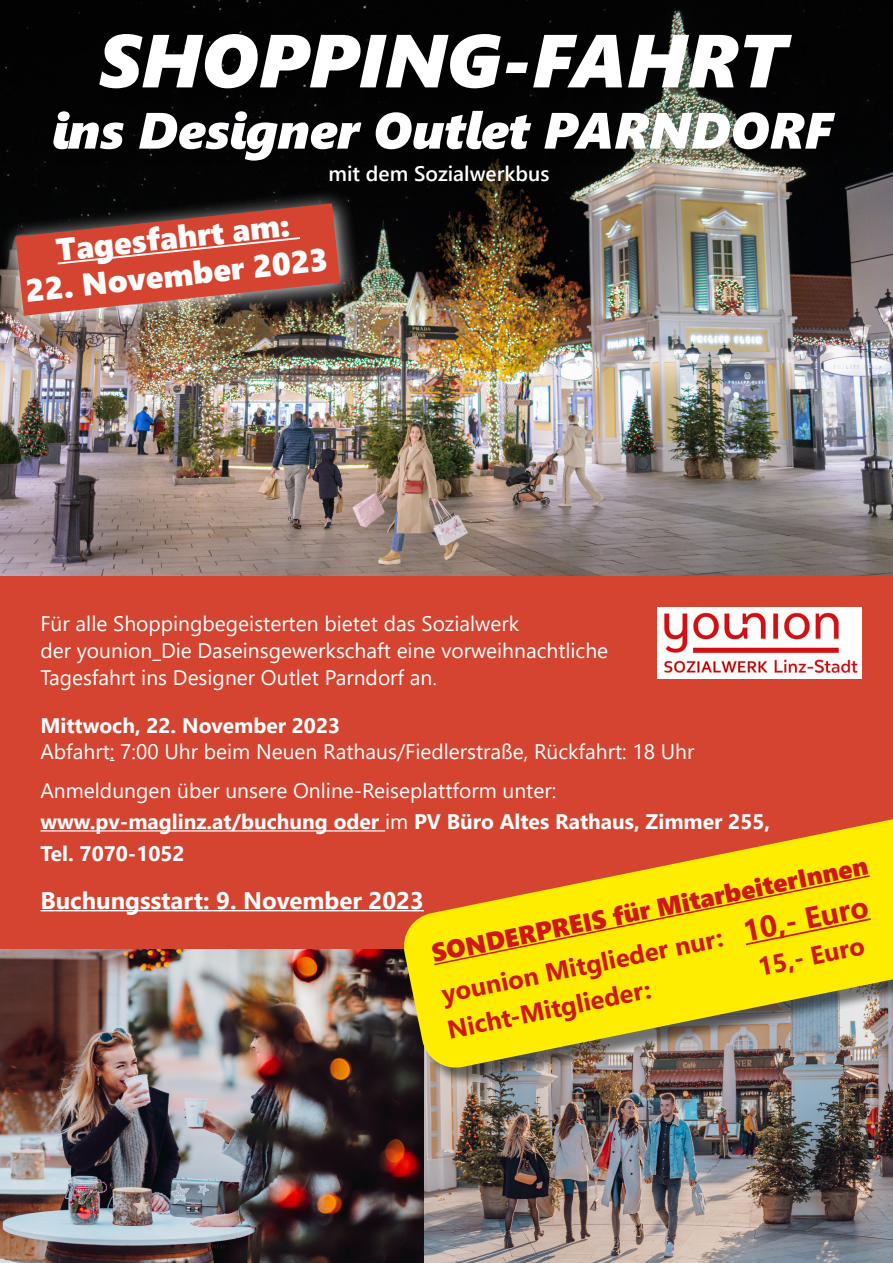
<style>
.page{position:relative;width:893px;height:1263px;background:#fff}
.page>*{position:absolute;margin:0;border:0;box-sizing:border-box;transform-origin:0 0}
.t1{font:italic 75px "Segoe UI Black";color:#fff}
.t2{font:italic 51px "Segoe UI Black";color:#fff}
.t3{font:31.5px "Segoe UI Black";color:#fff}
.t4{font:700 25.5px "Segoe UI";color:#cd1719}
.t5{font:25.5px "Segoe UI Black";color:#cd1719}
.t6{font:700 24px "Segoe UI";color:#fff}
.t7{font:21px "Segoe UI";color:#fff}
.t8{font:700 21px/31.5px "Segoe UI";color:#fff}
.t9{font:600 21px "Segoe UI";color:#fff}
.s1{font-weight:400}
.s2{font-size:30px}
</style>
<div class="page">
<img style="left:0;top:948px;width:424px;height:315px">
<img style="left:0;top:0;width:893px;height:576px">
<div style="left:0;top:576px;width:893px;height:372px;background:#d54430"></div>
<div style="left:56px;top:37px;width:797px;height:143px;background:#000"></div>
<hr style="left:40px;top:830px;width:345px;height:1px;background:#fff">
<hr style="left:40px;top:910px;width:384px;height:1px;background:#fff">
<div style="left:1px;top:189px;width:360px;height:147px;background:#fff;opacity:.84"></div>
<svg style="left:16px;top:203px;width:324px;height:113px;background:#a94637"></svg>
<img style="left:424px;top:1086px;width:469px;height:177px">
<div style="left:407px;top:813px;width:486px;height:273px;background:#000;opacity:.5"></div>
<svg style="left:401px;top:813px;width:492px;height:258px"></svg>
<svg style="left:433px;top:874px;width:440px;height:92px;background:#f9d805"></svg>
<img style="left:657px;top:607px;width:204px;height:71px">
<p class="t1" style="left:98px;top:3px;width:689px">SHOPPING-FAHRT</p>
<p class="t2" style="left:52px;top:92px;width:781px">ins Designer Outlet PARNDORF</p>
<p class="t9" style="left:328px;top:154px;width:222px">mit dem Sozialwerkbus</p>
<p class="t3" style="left:54px;top:227px;width:236px;rotate:-6deg">Tagesfahrt am:</p>
<p class="t3" style="left:23px;top:268px;width:306px;rotate:-6deg">22. November 2023</p>
<p class="t7" style="left:40px;top:604px;width:480px">Für alle Shoppingbegeisterten bietet das Sozialwerk</p>
<p class="t7" style="left:40px;top:631px;width:569px">der younion_Die Daseinsgewerkschaft eine vorweihnachtliche</p>
<p class="t7" style="left:40px;top:658px;width:398px">Tagesfahrt ins Designer Outlet Parndorf an.</p>
<p class="t8" style="left:40px;top:708px;width:301px">Mittwoch, 22. November 2023</p>
<p class="t7" style="left:40px;top:731px;width:656px">Abfahrt: 7:00 Uhr beim Neuen Rathaus/Fiedlerstraße, Rückfahrt: 18 Uhr</p>
<p class="t7" style="left:40px;top:770px;width:517px">Anmeldungen über unsere Online-Reiseplattform unter:</p>
<p class="t8" style="left:40px;top:804px;width:731px">www.pv-maglinz.at/buchung oder <span class="s1">im</span> PV Büro Altes Rathaus, Zimmer 255,<br>Tel. 7070-1052</p>
<p class="t6" style="left:40px;top:877px;width:385px">Buchungsstart: 9. November 2023</p>
<p class="t5" style="left:429px;top:937px;width:446px;rotate:-12deg">SONDERPREIS für MitarbeiterInnen</p>
<p class="t4" style="left:437px;top:972px;width:436px;rotate:-12deg">younion Mitglieder nur: <span class="s2">10,- Euro</span></p>
<p class="t4" style="left:753px;top:943px;width:110px;rotate:-12deg">15,- Euro</p>
<p class="t4" style="left:443px;top:1007px;width:209px;rotate:-12deg">Nicht-Mitglieder:</p>
</div>
